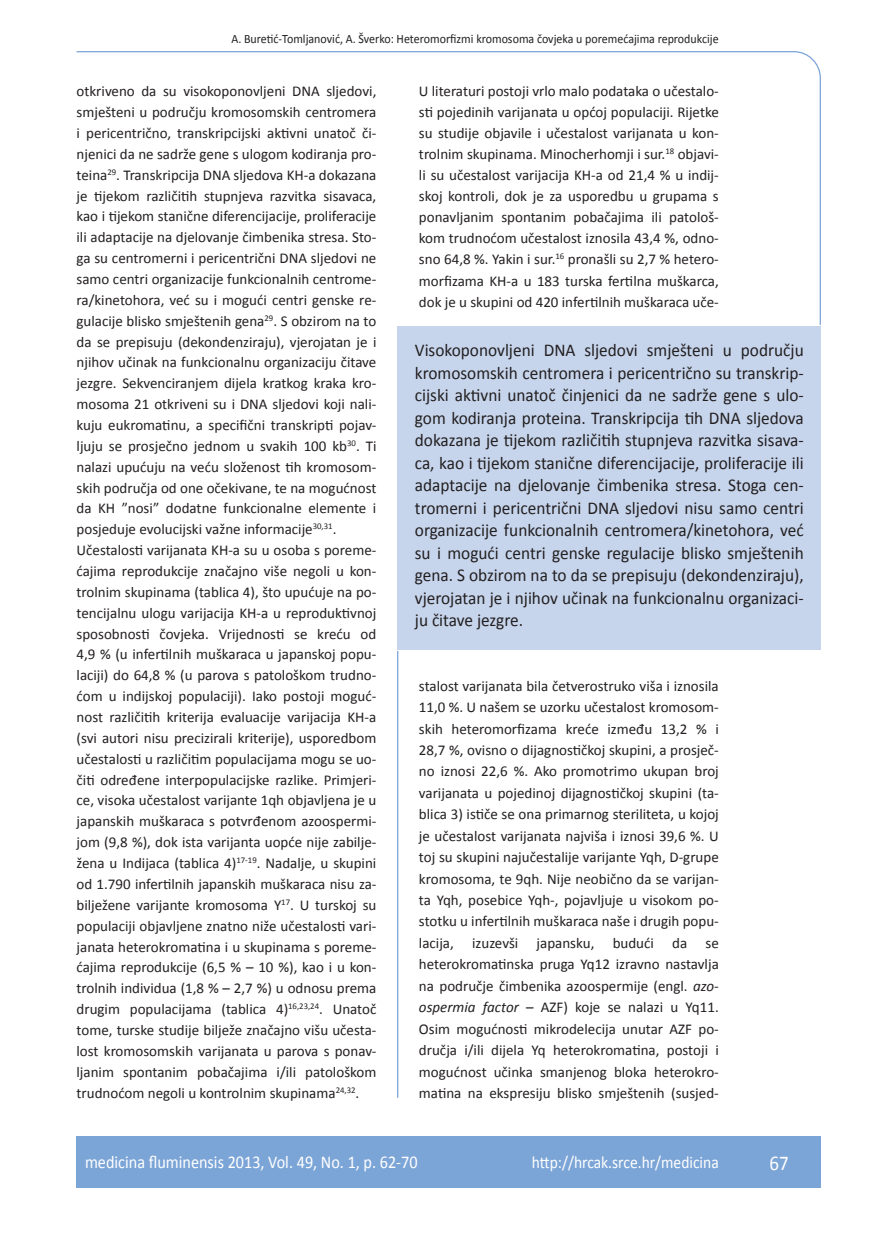
<style>
.page{position:relative;width:872px;height:1234px;background:#fff}
.page>*{position:absolute;margin:0;border:0;box-sizing:border-box;transform-origin:0 0}
.t1{font:21px "Calibri";color:#fff;scale:.9 1}
.t2{font:18px/22.5px "Calibri";color:#231f20;text-align:justify;scale:.96 1}
.t3{font:18px "Calibri";color:#fff;scale:.9 1}
.t4{font:17.25px "Calibri";color:#fff;scale:.9 1}
.t5{font:15px/20.9px "Calibri";color:#231f20;text-align:justify}
.t6{font:12.75px "Calibri";color:#231f20;scale:.94 1}
.s1{font-style:italic}
</style>
<div class="page">
<svg style="left:76px;top:51px;width:745px;height:274px"></svg>
<hr style="left:397px;top:651px;width:1px;height:446px;background:#7ca5d7">
<div style="left:77px;top:1135px;width:744px;height:51px;background:#7ca5d7"></div>
<div style="left:398px;top:325px;width:423px;height:324px;background:#c6d5ec"></div>
<p class="t6" style="left:231px;top:30px;width:520px">A. Buretić-Tomljanović, A. Šverko: Heteromorfizmi kromosoma čovjeka u poremećajima reprodukcije</p>
<p class="t5" style="left:77px;top:80px;width:301px;text-align:left">otkriveno da su visokoponovljeni DNA sljedovi, smješteni u području kromosomskih centromera i pericentrično, transkripcijski aktivni unatoč či&shy;njenici da ne sadrže gene s ulogom kodiranja pro&shy;teina<sup>29</sup>. Transkripcija DNA sljedova KH-a dokazana je tijekom različitih stupnjeva razvitka sisavaca, kao i tijekom stanične diferencijacije, proliferacije ili adaptacije na djelovanje čimbenika stresa. Sto&shy;ga su centromerni i pericentrični DNA sljedovi ne samo centri organizacije funkcionalnih centrome&shy;ra/kinetohora, već su i mogući centri genske re&shy;gulacije blisko smještenih gena<sup>29</sup>. S obzirom na to da se prepisuju (dekondenziraju), vjerojatan je i njihov učinak na funkcionalnu organizaciju čitave jezgre. Sekvenciranjem dijela kratkog kraka kro&shy;mosoma 21 otkriveni su i DNA sljedovi koji nali&shy;kuju eukromatinu, a specifični transkripti pojav&shy;ljuju se prosječno jednom u svakih 100 kb<sup>30</sup>. Ti nalazi upućuju na veću složenost tih kromosom&shy;skih područja od one očekivane, te na mogućnost da KH ”nosi” dodatne funkcionalne elemente i posjeduje evolucijski važne informacije<sup>30,31</sup>.<br>Učestalosti varijanata KH-a su u osoba s poreme&shy;ćajima reprodukcije značajno više negoli u kon&shy;trolnim skupinama (tablica 4), što upućuje na po&shy;tencijalnu ulogu varijacija KH-a u reproduktivnoj sposobnosti čovjeka. Vrijednosti se kreću od 4,9 % (u infertilnih muškaraca u japanskoj popu&shy;laciji) do 64,8 % (u parova s patološkom trudno&shy;ćom u indijskoj populaciji). Iako postoji moguć&shy;nost različitih kriterija evaluacije varijacija KH-a (svi autori nisu precizirali kriterije), usporedbom učestalosti u različitim populacijama mogu se uo&shy;čiti određene interpopulacijske razlike. Primjeri&shy;ce, visoka učestalost varijante 1qh objavljena je u japanskih muškaraca s potvrđenom azoospermi&shy;jom (9,8 %), dok ista varijanta uopće nije zabilje&shy;žena u Indijaca (tablica 4)<sup>17-19</sup>. Nadalje, u skupini od 1.790 infertilnih japanskih muškaraca nisu za&shy;bilježene varijante kromosoma Y<sup>17</sup>. U turskoj su populaciji objavljene znatno niže učestalosti vari&shy;janata heterokromatina i u skupinama s poreme&shy;ćajima reprodukcije (6,5 % – 10 %), kao i u kon&shy;trolnih individua (1,8 % – 2,7 %) u odnosu prema drugim populacijama (tablica 4)<sup>16,23,24</sup>. Unatoč tome, turske studije bilježe značajno višu učesta&shy;lost kromosomskih varijanata u parova s ponav&shy;ljanim spontanim pobačajima i/ili patološkom trudnoćom negoli u kontrolnim skupinama<sup>24,32</sup>.</p>
<p class="t5" style="left:419px;top:80px;width:301px">U literaturi postoji vrlo malo podataka o učestalo&shy;sti pojedinih varijanata u općoj populaciji. Rijetke su studije objavile i učestalost varijanata u kon&shy;trolnim skupinama. Minocherhomji i sur.<sup>18</sup> objavi&shy;li su učestalost varijacija KH-a od 21,4 % u indij&shy;skoj kontroli, dok je za usporedbu u grupama s ponavljanim spontanim pobačajima ili patološ&shy;kom trudnoćom učestalost iznosila 43,4 %, odno&shy;sno 64,8 %. Yakin i sur.<sup>16</sup> pronašli su 2,7 % hetero&shy;morfizama KH-a u 183 turska fertilna muškarca, dok je u skupini od 420 infertilnih muškaraca uče-</p>
<p class="t2" style="left:415px;top:338px;width:407px">Visokoponovljeni DNA sljedovi smješteni u području kromosomskih centromera i pericentrično su transkrip&shy;cijski aktivni unatoč činjenici da ne sadrže gene s ulo&shy;gom kodiranja proteina. Transkripcija tih DNA sljedova dokazana je tijekom različitih stupnjeva razvitka sisava&shy;ca, kao i tijekom stanične diferencijacije, proliferacije ili adaptacije na djelovanje čimbenika stresa. Stoga cen&shy;tromerni i pericentrični DNA sljedovi nisu samo centri organizacije funkcionalnih centromera/kinetohora, već su i mogući centri genske regulacije blisko smještenih gena. S obzirom na to da se prepisuju (dekondenziraju), vjerojatan je i njihov učinak na funkcionalnu organizaci&shy;ju čitave jezgre.</p>
<p class="t5" style="left:419px;top:674px;width:301px;line-height:21.5px">stalost varijanata bila četverostruko viša i iznosila 11,0 %. U našem se uzorku učestalost kromosom&shy;skih heteromorfizama kreće između 13,2 % i 28,7 %, ovisno o dijagnostičkoj skupini, a prosječ&shy;no iznosi 22,6 %. Ako promotrimo ukupan broj varijanata u pojedinoj dijagnostičkoj skupini (ta&shy;blica 3) ističe se ona primarnog steriliteta, u kojoj je učestalost varijanata najviša i iznosi 39,6 %. U toj su skupini najučestalije varijante Yqh, D-grupe kromosoma, te 9qh. Nije neobično da se varijan&shy;ta Yqh, posebice Yqh-, pojavljuje u visokom po&shy;stotku u infertilnih muškaraca naše i drugih popu&shy;lacija, izuzevši japansku, budući da se heterokromatinska pruga Yq12 izravno nastavlja na područje čimbenika azoospermije (engl. <span class="s1">azo&shy;ospermia factor</span> – AZF) koje se nalazi u Yq11.<br>Osim mogućnosti mikrodelecija unutar AZF po&shy;dručja i/ili dijela Yq heterokromatina, postoji i mogućnost učinka smanjenog bloka heterokro&shy;matina na ekspresiju blisko smještenih (susjed-</p>
<p class="t3" style="left:85px;top:1150px;width:371px">medicina fluminensis 2013, Vol. 49, No. 1, p. 62-70</p>
<p class="t4" style="left:532px;top:1151px;width:209px">http://hrcak.srce.hr/medicina</p>
<h1 class="t1" style="left:769px;top:1149px;width:23px">67</h1>
</div>
